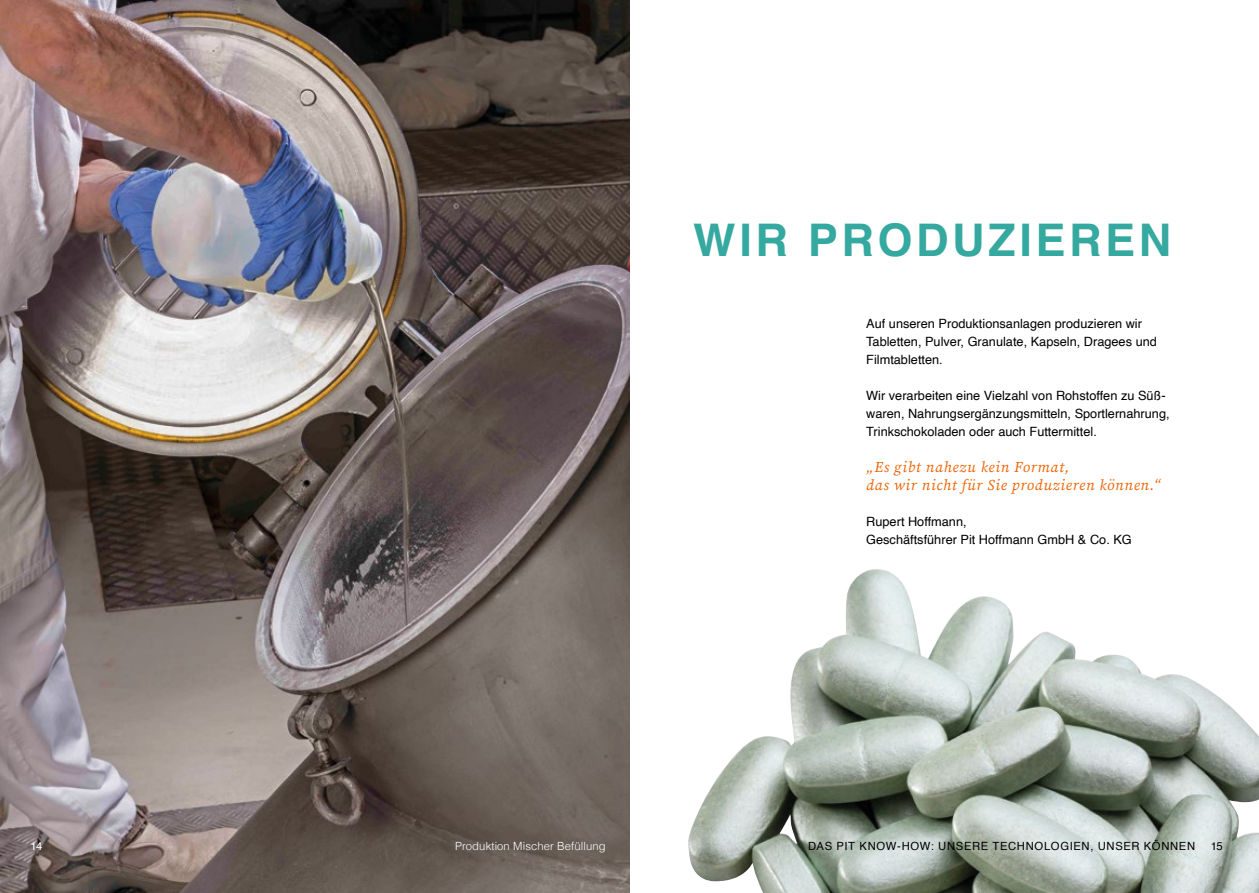
<style>
.page{position:relative;width:1259px;height:893px;background:#fff}
.page>*{position:absolute;margin:0;border:0;box-sizing:border-box;transform-origin:0 0}
.t1{font:700 45px "Helvetica";letter-spacing:.08em;color:#35a9a0}
.t2{font:italic 15px/18px "Source Serif Variable";letter-spacing:.05em;color:#ec6608}
.t3{font:12.75px/18px "Helvetica";color:#000}
.t4{font:11.25px "Helvetica";letter-spacing:.06em;color:#000}
.t5{font:300 11.25px "Helvetica";letter-spacing:.01em;color:#fff}
.t6{font:11.25px "Helvetica";color:#fff}
</style>
<div class="page">
<img style="left:688px;top:569px;width:571px;height:324px">
<img style="left:0;top:0;width:629px;height:893px">
<h1 class="t1" style="left:693px;top:212px;width:479px">WIR PRODUZIEREN</h1>
<p class="t3" style="left:866px;top:315px;width:292px">Auf unseren Produktionsanlagen produzieren wir<br>Tabletten, Pulver, Granulate, Kapseln, Dragees und<br>Filmtabletten.</p>
<p class="t3" style="left:866px;top:387px;width:305px">Wir verarbeiten eine Vielzahl von Rohstoffen zu Süß&shy;waren, Nahrungsergänzungsmitteln, Sportlernahrung,<br>Trinkschokoladen oder auch Futtermittel.</p>
<p class="t2" style="left:866px;top:458px;width:296px">„Es gibt nahezu kein Format,<br>das wir nicht für Sie produzieren können.“</p>
<p class="t3" style="left:866px;top:513px;width:267px">Rupert Hoffmann,<br>Geschäftsführer Pit Hoffmann GmbH &amp; Co. KG</p>
<p class="t6" style="left:31px;top:837px;width:13px">14</p>
<p class="t4" style="left:808px;top:837px;width:388px">DAS PIT KNOW-HOW: UNSERE TECHNOLOGIEN, UNSER KÖNNEN</p>
<p class="t4" style="left:1210px;top:837px;width:14px">15</p>
<p class="t5" style="left:455px;top:836px;width:152px">Produktion Mischer Befüllung</p>
</div>
